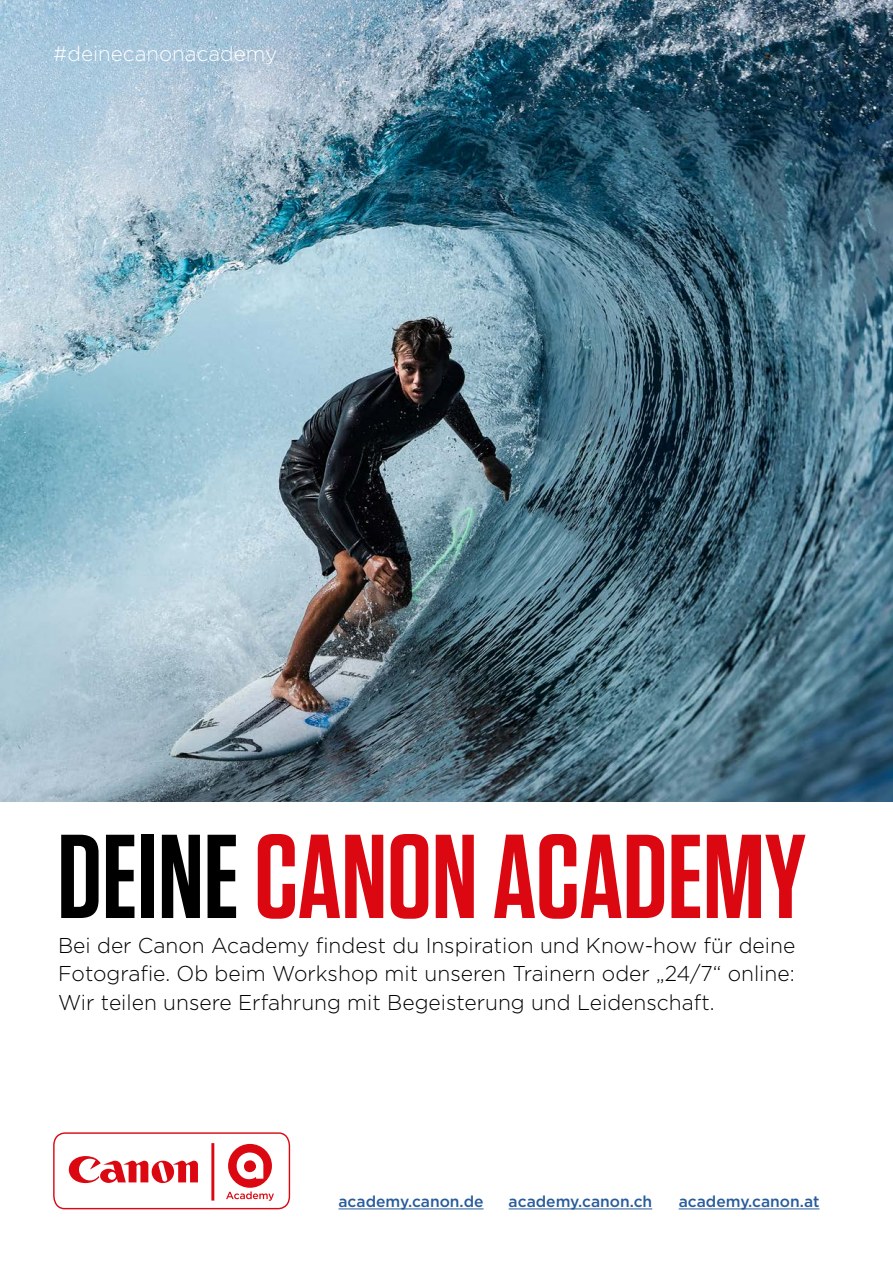
<style>
.page{position:relative;width:893px;height:1263px;background:#fff}
.page>*{position:absolute;margin:0;border:0;box-sizing:border-box;transform-origin:0 0}
.t1{font:600 118.95px "Tungsten";color:#db0812}
.t2{font:300 21.45px/28px "Gotham";color:#000;text-align:justify}
.t3{font:300 21px "Gotham";color:#fff}
.Body{font:500 15.75px "Gotham";color:#275b9b}
.s1{color:#000}
</style>
<div class="page">
<img style="left:0;top:1px;width:893px;height:800px">
<hr style="left:338px;top:1208px;width:146px;height:1px;background:#275b9b">
<hr style="left:509px;top:1208px;width:143px;height:1px;background:#275b9b">
<hr style="left:679px;top:1208px;width:140px;height:1px;background:#275b9b">
<svg style="left:53px;top:1132px;width:238px;height:78px"></svg>
<p class="t3" style="left:53px;top:41px;width:226px">#deinecanonacademy</p>
<p class="t1" style="left:57px;top:814px;width:750px"><span class="s1">DEINE</span> CANON ACADEMY</p>
<p class="t2" style="left:58px;top:931px;width:739px">Bei der Canon Academy findest du Inspiration und Know-how für deine Fotografie. Ob beim Workshop mit unseren Trainern oder „24/7“ online:<br>Wir teilen unsere Erfahrung mit Begeisterung und Leidenschaft.</p>
<p class="Body" style="left:338px;top:1191px;width:147px">academy.canon.de</p>
<p class="Body" style="left:509px;top:1191px;width:145px">academy.canon.ch</p>
<p class="Body" style="left:679px;top:1191px;width:142px">academy.canon.at</p>
</div>
